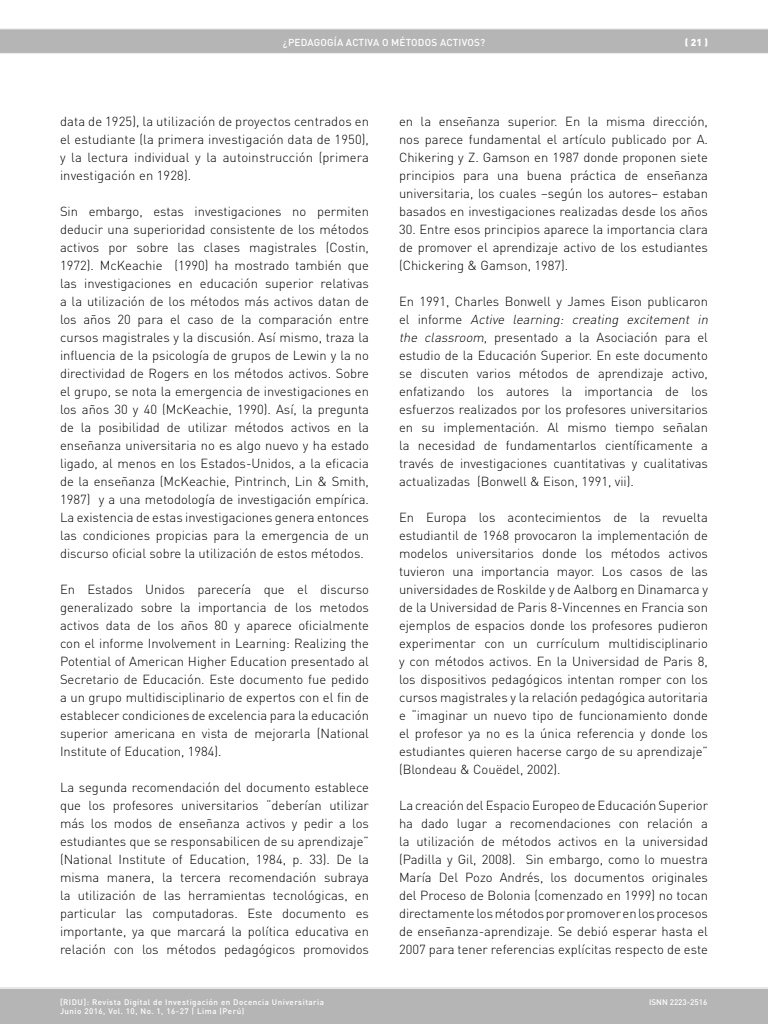
<style>
.page{position:relative;width:768px;height:1024px;background:#fff}
.page>*{position:absolute;margin:0;border:0;box-sizing:border-box;transform-origin:0 0}
.Texto_1{font:300 13px/18px "DIN Pro";color:#000;text-align:justify}
.t1{font:500 10px "DIN Pro";letter-spacing:.02em;color:#fff}
.t2{font:900 10px "DIN Pro";color:#fff}
.t3{font:500 8px/9px "DIN Pro";letter-spacing:.06em;color:#fff}
.t4{font:500 8px "DIN Pro";color:#fff}
.s1{font-style:italic}
</style>
<div class="page">
<div style="left:0;top:29px;width:768px;height:24px;background:#b6b5b5"></div>
<hr style="left:0;top:53px;width:768px;height:1px;background:#e7e7e8">
<hr style="left:0;top:29px;width:768px;height:1px;background:#e7e7e8">
<div style="left:0;top:988px;width:768px;height:36px;background:#b6b5b5"></div>
<hr style="left:0;top:987px;width:768px;height:2px;background:#e7e7e8">
<p class="t1" style="left:283px;top:35px;width:204px">¿PEDAGOGÍA ACTIVA O MÉTODOS ACTIVOS?</p>
<p class="t2" style="left:685px;top:35px;width:25px">( 21 )</p>
<p class="Texto_1" style="left:60px;top:112px;width:311px">data de 1925), la utilización de proyectos centrados en el estudiante (la primera investigación data de 1950), y la lectura individual y la autoinstrucción (primera investigación en 1928).</p>
<p class="Texto_1" style="left:60px;top:202px;width:311px">Sin embargo, estas investigaciones no permiten deducir una superioridad consistente de los métodos activos por sobre las clases magistrales (Costin, 1972). McKeachie (1990) ha mostrado también que las investigaciones en educación superior relativas a la utilización de los métodos más activos datan de los años 20 para el caso de la comparación entre cursos magistrales y la discusión. Así mismo, traza la influencia de la psicología de grupos de Lewin y la no directividad de Rogers en los métodos activos. Sobre el grupo, se nota la emergencia de investigaciones en los años 30 y 40 (McKeachie, 1990). Así, la pregunta de la posibilidad de utilizar métodos activos en la enseñanza universitaria no es algo nuevo y ha estado ligado, al menos en los Estados-Unidos, a la eficacia de la enseñanza (McKeachie, Pintrinch, Lin &amp; Smith, 1987) y a una metodología de investigación empírica.<br>La existencia de estas investigaciones genera entonces las condiciones propicias para la emergencia de un discurso oficial sobre la utilización de estos métodos.</p>
<p class="Texto_1" style="left:60px;top:580px;width:311px">En Estados Unidos parecería que el discurso generalizado sobre la importancia de los metodos activos data de los años 80 y aparece oficialmente con el informe Involvement in Learning: Realizing the Potential of American Higher Education presentado al Secretario de Educación. Este documento fue pedido a un grupo multidisciplinario de expertos con el fin de establecer condiciones de excelencia para la educación superior americana en vista de mejorarla (National Institute of Education, 1984).</p>
<p class="Texto_1" style="left:60px;top:778px;width:311px">La segunda recomendación del documento establece que los profesores universitarios “deberían utilizar más los modos de enseñanza activos y pedir a los estudiantes que se responsabilicen de su aprendizaje” (National Institute of Education, 1984, p. 33). De la misma manera, la tercera recomendación subraya la utilización de las herramientas tecnológicas, en particular las computadoras. Este documento es importante, ya que marcará la política educativa en relación con los métodos pedagógicos promovidos</p>
<p class="Texto_1" style="left:399px;top:112px;width:311px">en la enseñanza superior. En la misma dirección, nos parece fundamental el artículo publicado por A.<br>Chikering y Z. Gamson en 1987 donde proponen siete principios para una buena práctica de enseñanza universitaria, los cuales –según los autores– estaban basados en investigaciones realizadas desde los años</p>
<p class="Texto_1" style="left:399px;top:220px;width:311px">30. Entre esos principios aparece la importancia clara de promover el aprendizaje activo de los estudiantes (Chickering &amp; Gamson, 1987).</p>
<p class="Texto_1" style="left:399px;top:292px;width:313px;text-align:left">En 1991, Charles Bonwell y James Eison publicaron e l i n f o r m e <span class="s1">Active learning: creating excitement in the classroom</span>, presentado a la Asociación para el estudio de la Educación Superior. En este documento se discuten varios métodos de aprendizaje activo, enfatizando los autores la importancia de los esfuerzos realizados por los profesores universitarios en su implementación. Al mismo tiempo señalan la necesidad de fundamentarlos científicamente a través de investigaciones cuantitativas y cualitativas actualizadas (Bonwell &amp; Eison, 1991, vii).</p>
<p class="Texto_1" style="left:399px;top:508px;width:311px">En Europa los acontecimientos de la revuelta estudiantil de 1968 provocaron la implementación de modelos universitarios donde los métodos activos tuvieron una importancia mayor. Los casos de las universidades de Roskilde y de Aalborg en Dinamarca y de la Universidad de Paris 8-Vincennes en Francia son ejemplos de espacios donde los profesores pudieron experimentar con un currículum multidisciplinario y con métodos activos. En la Universidad de Paris 8, los dispositivos pedagógicos intentan romper con los cursos magistrales y la relación pedagógica autoritaria e “imaginar un nuevo tipo de funcionamiento donde el profesor ya no es la única referencia y donde los estudiantes quieren hacerse cargo de su aprendizaje” (Blondeau &amp; Couëdel, 2002).</p>
<p class="Texto_1" style="left:399px;top:796px;width:311px">La creación del Espacio Europeo de Educación Superior ha dado lugar a recomendaciones con relación a la utilización de métodos activos en la universidad (Padilla y Gil, 2008). Sin embargo, como lo muestra María Del Pozo Andrés, los documentos originales del Proceso de Bolonia (comenzado en 1999) no tocan directamente los métodos por promover en los procesos de enseñanza-aprendizaje. Se debió esperar hasta el 2007 para tener referencias explícitas respecto de este</p>
<p class="t3" style="left:60px;top:997px;width:266px">[RIDU]: Revista Digital de Investigación en Docencia Universitaria<br>Junio 2016, Vol. 10, No. 1, 16-27 | Lima (Perú)</p>
<p class="t4" style="left:649px;top:997px;width:60px">ISNN 2223-2516</p>
</div>
